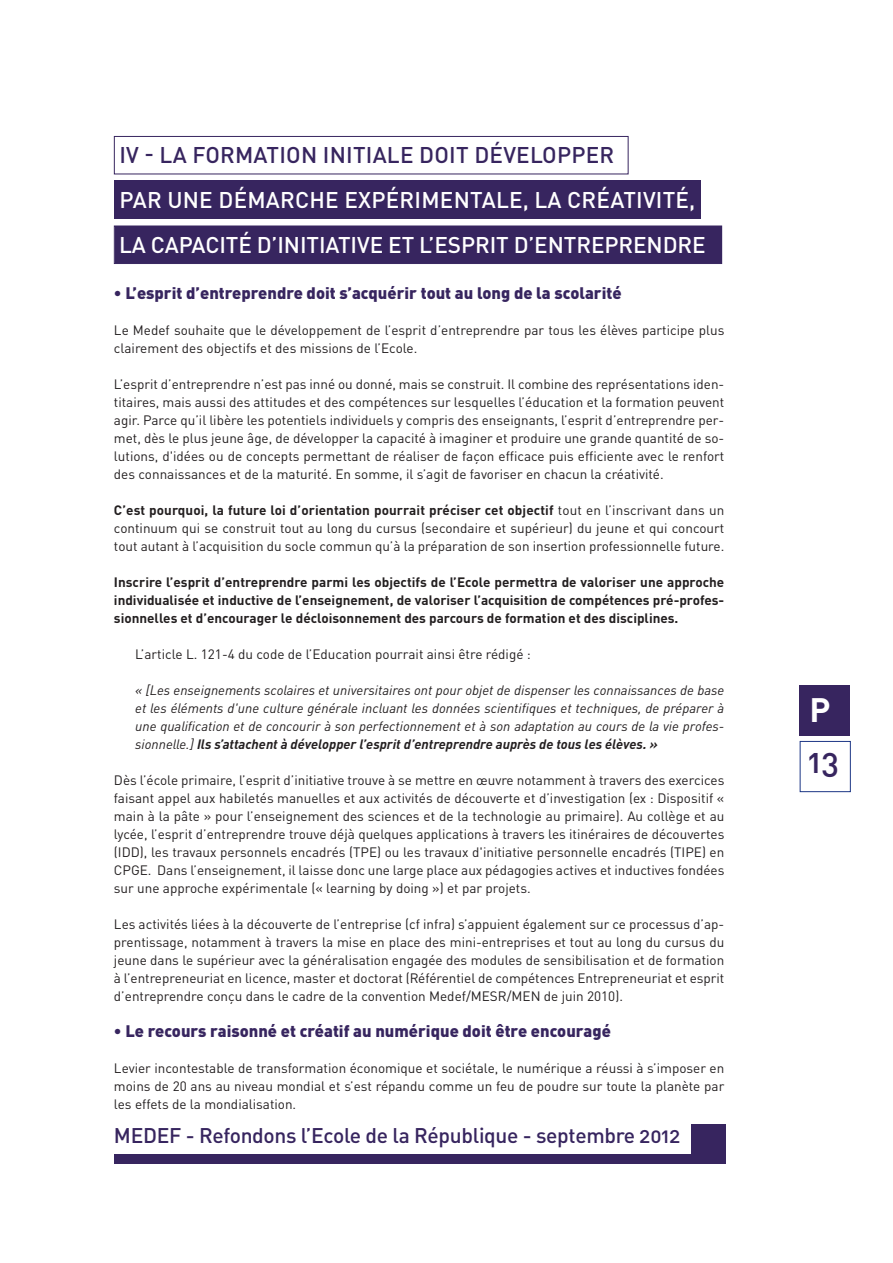
<style>
.page{position:relative;width:893px;height:1263px;background:#fff}
.page>*{position:absolute;margin:0;border:0;box-sizing:border-box;transform-origin:0 0}
.t1{font:33.45px "DIN Medium Alternate";color:#37255f}
.t2{font:700 33.45px "DIN";color:#fff}
.t3{font:500 22.5px/45px "DINOT";letter-spacing:-.005em;color:#fff}
.t4{font:500 22.5px "DINOT";letter-spacing:.01em;color:#37255f}
.t5{font:21px "DIN Medium Alternate";letter-spacing:-.015em;color:#37255f}
.t6{font:900 16.5px "DINOT";color:#37255f}
.t7{font:13.5px/18px "DINOT";color:#231f20;text-align:justify}
.t8{font:italic 13.5px/18px "DINOT";color:#231f20;text-align:justify}
.t9{font:700 13.5px/18px "DINOT";color:#231f20;text-align:justify}
.s1{font-weight:700}
</style>
<div class="page">
<div style="left:799px;top:685px;width:51px;height:51px;background:#37255f"></div>
<div style="left:800px;top:741px;width:51px;height:51px;border:1px solid #1c3685"></div>
<div style="left:114px;top:1154px;width:611px;height:9px;background:#37255f"></div>
<div style="left:691px;top:1124px;width:34px;height:34px;background:#37255f"></div>
<div style="left:114px;top:136px;width:514px;height:38px;border:1px solid #37255f"></div>
<div style="left:114px;top:180px;width:587px;height:38px;background:#37255f"></div>
<div style="left:115px;top:226px;width:606px;height:37px;background:#37255f"></div>
<div style="left:114px;top:226px;width:608px;height:38px;border:1px solid #37255f"></div>
<h2 class="t4" style="left:119px;top:147px;width:496px">IV - LA FORMATION INITIALE DOIT DÉVELOPPER</h2>
<h2 class="t3" style="left:119px;top:179px;width:588px">PAR UNE DÉMARCHE EXPÉRIMENTALE, LA CRÉATIVITÉ,<br>LA CAPACITÉ D’INITIATIVE ET L’ESPRIT D’ENTREPRENDRE</h2>
<p class="t6" style="left:114px;top:287px;width:509px">• L’esprit d’entreprendre doit s’acquérir tout au long de la scolarité</p>
<p class="t7" style="left:114px;top:323px;width:612px">Le Medef souhaite que le développement de l’esprit d’entreprendre par tous les élèves participe plus clairement des objectifs et des missions de l’Ecole.</p>
<p class="t7" style="left:114px;top:377px;width:612px">L’esprit d’entreprendre n’est pas inné ou donné, mais se construit. Il combine des représentations iden&shy;titaires, mais aussi des attitudes et des compétences sur lesquelles l’éducation et la formation peuvent agir. Parce qu’il libère les potentiels individuels y compris des enseignants, l’esprit d’entreprendre per&shy;met, dès le plus jeune âge, de développer la capacité à imaginer et produire une grande quantité de so&shy;lutions, d'idées ou de concepts permettant de réaliser de façon efficace puis efficiente avec le renfort des connaissances et de la maturité. En somme, il s’agit de favoriser en chacun la créativité.</p>
<p class="t7" style="left:114px;top:503px;width:612px"><span class="s1">C’est pourquoi, la future loi d’orientation pourrait préciser cet objectif</span> tout en l’inscrivant dans un continuum qui se construit tout au long du cursus (secondaire et supérieur) du jeune et qui concourt tout autant à l’acquisition du socle commun qu’à la préparation de son insertion professionnelle future.</p>
<p class="t9" style="left:114px;top:575px;width:612px">Inscrire l’esprit d’entreprendre parmi les objectifs de l’Ecole permettra de valoriser une approche individualisée et inductive de l’enseignement, de valoriser l’acquisition de compétences pré-profes&shy;sionnelles et d’encourager le décloisonnement des parcours de formation et des disciplines.</p>
<p class="t7" style="left:135px;top:647px;width:397px">L’article L. 121-4 du code de l’Education pourrait ainsi être rédigé :</p>
<p class="t8" style="left:135px;top:683px;width:591px">« [Les enseignements scolaires et universitaires ont pour objet de dispenser les connaissances de base et les éléments d'une culture générale incluant les données scientifiques et techniques, de préparer à une qualification et de concourir à son perfectionnement et à son adaptation au cours de la vie profes&shy;sionnelle.] <span class="s1">Ils s’attachent à développer l’esprit d’entreprendre auprès de tous les élèves. »</span></p>
<p class="t7" style="left:114px;top:773px;width:612px">Dès l’école primaire, l’esprit d’initiative trouve à se mettre en œuvre notamment à travers des exercices faisant appel aux habiletés manuelles et aux activités de découverte et d’investigation (ex : Dispositif « main à la pâte » pour l’enseignement des sciences et de la technologie au primaire). Au collège et au lycée, l’esprit d’entreprendre trouve déjà quelques applications à travers les itinéraires de découvertes (IDD), les travaux personnels encadrés (TPE) ou les travaux d'initiative personnelle encadrés (TIPE) en CPGE. Dans l’enseignement, il laisse donc une large place aux pédagogies actives et inductives fondées sur une approche expérimentale (« learning by doing ») et par projets.</p>
<p class="t7" style="left:114px;top:917px;width:612px">Les activités liées à la découverte de l’entreprise (cf infra) s’appuient également sur ce processus d’ap&shy;prentissage, notamment à travers la mise en place des mini-entreprises et tout au long du cursus du jeune dans le supérieur avec la généralisation engagée des modules de sensibilisation et de formation à l’entrepreneuriat en licence, master et doctorat (Référentiel de compétences Entrepreneuriat et esprit d’entreprendre conçu dans le cadre de la convention Medef/MESR/MEN de juin 2010).</p>
<p class="t6" style="left:114px;top:1025px;width:498px">• Le recours raisonné et créatif au numérique doit être encouragé</p>
<p class="t7" style="left:114px;top:1061px;width:612px">Levier incontestable de transformation économique et sociétale, le numérique a réussi à s’imposer en moins de 20 ans au niveau mondial et s’est répandu comme un feu de poudre sur toute la planète par les effets de la mondialisation.</p>
<h3 class="t5" style="left:114px;top:1123px;width:568px">MEDEF - Refondons l’Ecole de la République - septembre 2012</h3>
<h1 class="t2" style="left:810px;top:691px;width:23px">P</h1>
<h1 class="t1" style="left:808px;top:742px;width:33px">13</h1>
</div>
